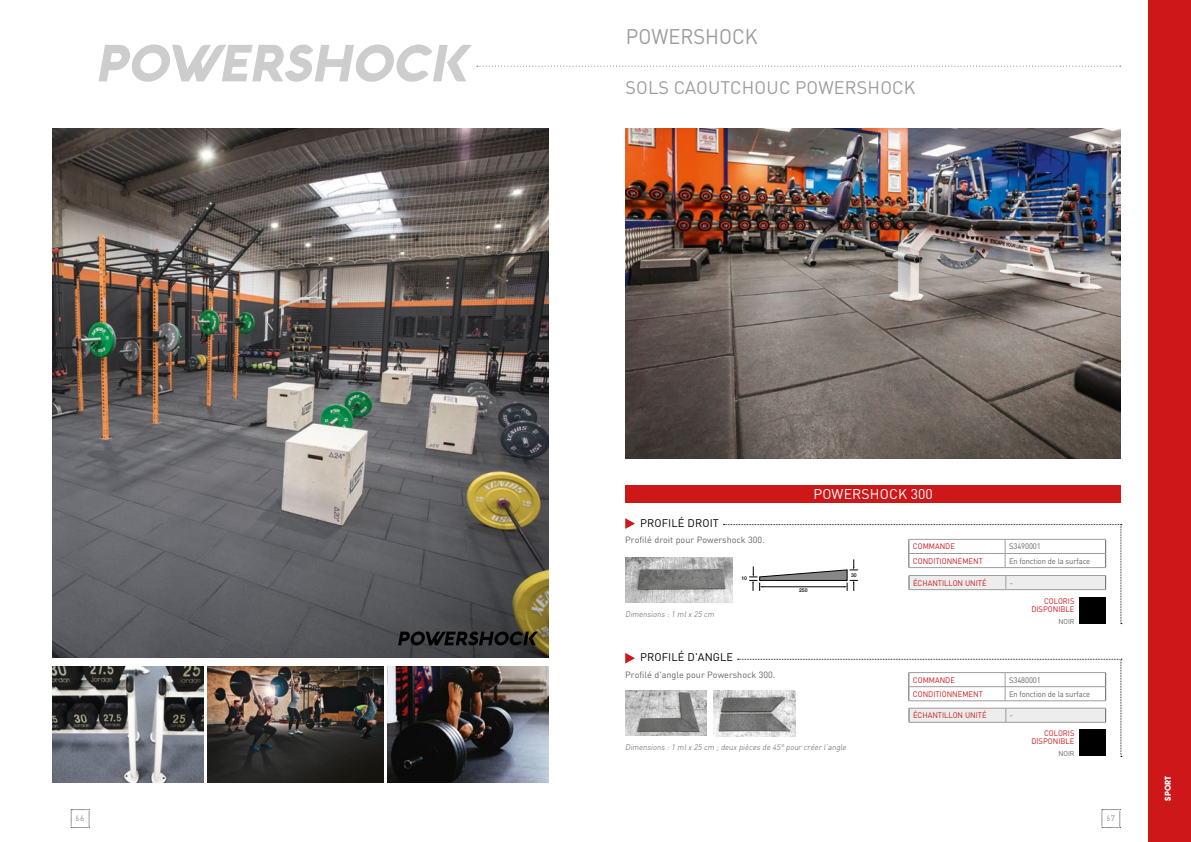
<style>
.page{position:relative;width:1191px;height:842px;background:#fff}
.page>*{position:absolute;margin:0;border:0;box-sizing:border-box;transform-origin:0 0}
.t1{font:21px "DIN Pro";color:#9d9d9c;scale:.95 1}
.t2{font:18px "DIN Pro";letter-spacing:.01em;color:#9d9d9c}
.t3{font:14px "DIN Pro";letter-spacing:.01em;color:#fff}
.t4{font:11px "DIN Pro";letter-spacing:.01em;color:#000}
.t5{font:9px "DIN Pro";color:#646363}
.t6{font:8px/8px "DIN Pro";color:#cd1719;text-align:right;scale:.95 1}
.t7{font:italic 300 8px "DIN Pro";color:#575756;scale:.95 1}
.t8{font:8px "DIN Pro";letter-spacing:-.01em;color:#646363;scale:.95 1}
.t9{font:700 8px "ITC Avant Garde Pro";color:#fff;scale:.95 1}
.t10{font:300 8px "DIN Pro";color:#646363}
.t11{font:7px "DIN Pro";color:#646363}
.t12{font:500 5.2px "Helvetica Neue";color:#000}
</style>
<div class="page">
<img style="left:387px;top:667px;width:162px;height:115px">
<img style="left:207px;top:667px;width:176px;height:115px">
<img style="left:52px;top:667px;width:151px;height:115px">
<img style="left:52px;top:129px;width:497px;height:529px">
<svg style="left:398px;top:631px;width:140px;height:14px;background:#242322"></svg>
<svg style="left:99px;top:44px;width:1021px;height:38px"></svg>
<div style="left:625px;top:485px;width:496px;height:18px;background:#cd1719"></div>
<svg style="left:625px;top:518px;width:10px;height:11px"></svg>
<svg style="left:625px;top:653px;width:10px;height:10px"></svg>
<svg style="left:737px;top:659px;width:385px;height:98px"></svg>
<hr style="left:908px;top:701px;width:97px;height:1px;background:#9d9d9c">
<hr style="left:1005px;top:701px;width:100px;height:1px;background:#9d9d9c">
<img style="left:626px;top:129px;width:495px;height:329px">
<svg style="left:723px;top:524px;width:399px;height:100px"></svg>
<img style="left:626px;top:690px;width:81px;height:46px">
<img style="left:713px;top:690px;width:83px;height:46px">
<img style="left:625px;top:557px;width:107px;height:46px">
<div style="left:1148px;top:0;width:43px;height:842px;background:#cd1719"></div>
<svg style="left:1101px;top:809px;width:19px;height:19px"></svg>
<svg style="left:71px;top:809px;width:19px;height:19px"></svg>
<h1 class="t1" style="left:626px;top:23px;width:140px">POWERSHOCK</h1>
<h2 class="t2" style="left:625px;top:75px;width:292px">SOLS CAOUTCHOUC POWERSHOCK</h2>
<h3 class="t4" style="left:640px;top:515px;width:80px">PROFILÉ DROIT</h3>
<p class="t5" style="left:625px;top:534px;width:141px">Profilé droit pour Powershock 300.</p>
<p class="t12" style="left:741px;top:574px;width:7px">10</p>
<p class="t7" style="left:625px;top:608px;width:97px">Dimensions :1 mlx 25 cm</p>
<h3 class="t4" style="left:640px;top:650px;width:94px">PROFILÉ D'ANGLE</h3>
<p class="t5" style="left:625px;top:668px;width:152px">Profilé d'angle pour Powershock 300.</p>
<h3 class="t3" style="left:813px;top:485px;width:121px">POWERSHOCK 300</h3>
<p class="t12" style="left:799px;top:586px;width:10px">250</p>
<p class="t12" style="left:851px;top:571px;width:7px">30</p>
<p class="t6" style="left:913px;top:542px;width:46px">COMMANDE</p>
<p class="t8" style="left:1009px;top:541px;width:35px">S3490001</p>
<p class="t6" style="left:913px;top:556px;width:75px">CONDITIONNEMENT</p>
<p class="t8" style="left:1009px;top:555px;width:87px">En fonction de la surface</p>
<p class="t6" style="left:913px;top:578px;width:79px">ÉCHANTILLON UNITÉ</p>
<p class="t8" style="left:1009px;top:577px;width:5px">-</p>
<p class="t6" style="left:1031px;top:596px;width:47px">COLORIS<br>DISPONIBLE</p>
<p class="t11" style="left:1058px;top:616px;width:18px">NOIR</p>
<p class="t6" style="left:913px;top:675px;width:46px">COMMANDE</p>
<p class="t8" style="left:1009px;top:674px;width:35px">S3480001</p>
<p class="t6" style="left:913px;top:690px;width:75px">CONDITIONNEMENT</p>
<p class="t8" style="left:1009px;top:688px;width:87px">En fonction de la surface</p>
<p class="t6" style="left:913px;top:711px;width:79px">ÉCHANTILLON UNITÉ</p>
<p class="t8" style="left:1009px;top:710px;width:5px">-</p>
<p class="t7" style="left:625px;top:742px;width:236px">Dimensions :1 mlx 25 cm ;deux pièces de 45° pourcréerl’angle</p>
<p class="t6" style="left:1031px;top:729px;width:47px">COLORIS<br>DISPONIBLE</p>
<p class="t11" style="left:1058px;top:749px;width:18px">NOIR</p>
<p class="t10" style="left:76px;top:812px;width:10px">66</p>
<p class="t10" style="left:1106px;top:812px;width:10px">67</p>
<p class="t9" style="left:1162px;top:801px;width:27px;rotate:-90deg">SPORT</p>
</div>
